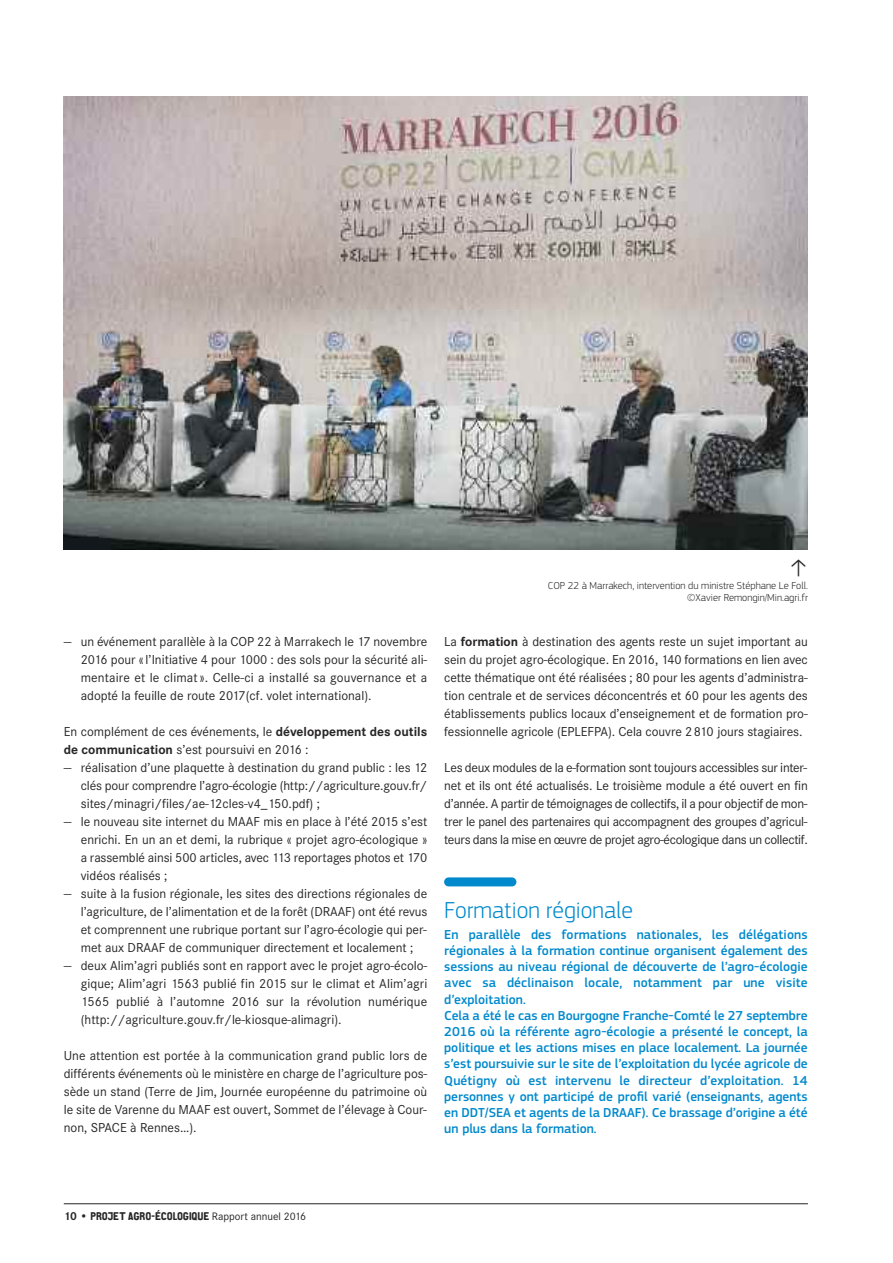
<style>
.page{position:relative;width:893px;height:1263px;background:#fff}
.page>*{position:absolute;margin:0;border:0;box-sizing:border-box;transform-origin:0 0}
.t1{font:300 24px "PF Square Sans Pro";color:#0089cd}
.t2{font:13.5px/18px "Corporate S";color:#272526;text-align:justify}
.t3{font:500 13.5px/16.2px "PF Square Sans Pro";color:#0089cd}
.t4{font:11.25px "CA Aires Pro";color:#272526}
.t5{font:300 10.5px/12px "PF Square Sans Pro";color:#272526;text-align:right}
.s1{font-weight:700}
.s2{font-family:"Corporate S";font-weight:700;font-size:12px}
.s3{font-family:"Corporate S"}
</style>
<div class="page">
<hr style="left:64px;top:1203px;width:744px;height:1px;background:#272526">
<img style="left:64px;top:97px;width:744px;height:452px">
<div style="left:444px;top:877px;width:72px;height:9px;background:#0089cd;border-radius:4px"></div>
<p class="t2" style="left:81px;top:632px;width:348px;text-indent:-17px">— un événement parallèle à la COP 22 à Marrakech le 17 novembre 2016 pour «l’Initiative 4 pour 1000 : des sols pour la sécurité ali&shy;mentaire et le climat». Celle-ci a installé sa gouvernance et a adopté la feuille de route 2017(cf. volet international).</p>
<p class="t2" style="left:64px;top:722px;width:365px">En complément de ces événements, le <span class="s1">développement des outils de communication</span> s’est poursuivi en 2016 :</p>
<p class="t2" style="left:81px;top:758px;width:348px;text-indent:-17px">— réalisation d’une plaquette à destination du grand public : les 12 clés pour comprendre l’agro-écologie (http://agriculture.gouv.fr/ sites/minagri/files/ae-12cles-v4_150.pdf) ;</p>
<p class="t2" style="left:81px;top:812px;width:348px;text-indent:-17px">— le nouveau site internet du MAAF mis en place à l’été 2015 s’est enrichi. En un an et demi, la rubrique « projet agro-écologique » a rassemblé ainsi 500 articles, avec 113 reportages photos et 170 vidéos réalisés ;</p>
<p class="t2" style="left:81px;top:884px;width:348px;text-indent:-17px">— suite à la fusion régionale, les sites des directions régionales de l’agriculture, de l’alimentation et de la forêt (DRAAF) ont été revus et comprennent une rubrique portant sur l’agro-écologie qui per&shy;met aux DRAAF de communiquer directement et localement ;</p>
<p class="t2" style="left:81px;top:956px;width:348px;text-indent:-17px">— deux Alim’agri publiés sont en rapport avec le projet agro-écolo&shy;gique; Alim’agri 1563 publié fin 2015 sur le climat et Alim’agri 1565 publié à l’automne 2016 sur la révolution numérique (http://agriculture.gouv.fr/le-kiosque-alimagri).</p>
<p class="t2" style="left:64px;top:1046px;width:365px">Une attention est portée à la communication grand public lors de différents événements où le ministère en charge de l’agriculture pos&shy;sède un stand (Terre de Jim, Journée européenne du patrimoine où le site de Varenne du MAAF est ouvert, Sommet de l’élevage à Cour&shy;non, SPACE à Rennes…).</p>
<p class="t5" style="left:548px;top:581px;width:261px">COP 22 à Marrakech, intervention du ministre Stéphane Le Foll. ©Xavier Remongin/Min.agri.fr</p>
<p class="t2" style="left:444px;top:632px;width:365px">La <span class="s1">formation</span> à destination des agents reste un sujet important au sein du projet agro-écologique. En 2016, 140 formations en lien avec cette thématique ont été réalisées ; 80 pour les agents d’administra&shy;tion centrale et de services déconcentrés et 60 pour les agents des établissements publics locaux d’enseignement et de formation pro&shy;fessionnelle agricole (EPLEFPA). Cela couvre 2810 jours stagiaires.</p>
<p class="t2" style="left:444px;top:758px;width:365px">Les deux modules de la e-formation sont toujours accessibles sur inter&shy;net et ils ont été actualisés. Le troisième module a été ouvert en fin d’année. A partir de témoignages de collectifs, il a pour objectif de mon&shy;trer le panel des partenaires qui accompagnent des groupes d’agricul&shy;teurs dans la mise en œuvre de projet agro-écologique dans un collectif.</p>
<h1 class="t1" style="left:444px;top:902px;width:190px">Formation régionale</h1>
<p class="t3" style="left:444px;top:927px;width:365px">En parallèle des formations nationales, les délégations régionales à la formation continue organisent également des sessions au niveau régional de découverte de l’agro-écologie avec sa déclinaison locale, notamment par une visite d’exploitation.<br>Cela a été le cas en Bourgogne Franche-Comté le 27 septembre 2016 où la référente agro-écologie a présenté le concept, la politique et les actions mises en place localement. La journée s’est poursuivie sur le site de l’exploitation du lycée agricole de Quétigny où est intervenu le directeur d’exploitation. 14 personnes y ont participé de profil varié (enseignants, agents en DDT/SEA et agents de la DRAAF). Ce brassage d’origine a été un plus dans la formation.</p>
<p class="t4" style="left:64px;top:1212px;width:244px"><span class="s2">10 •</span> PROJET AGRO-ÉCOLOGIQUE <span class="s3">Rapport annuel 2016</span></p>
</div>
